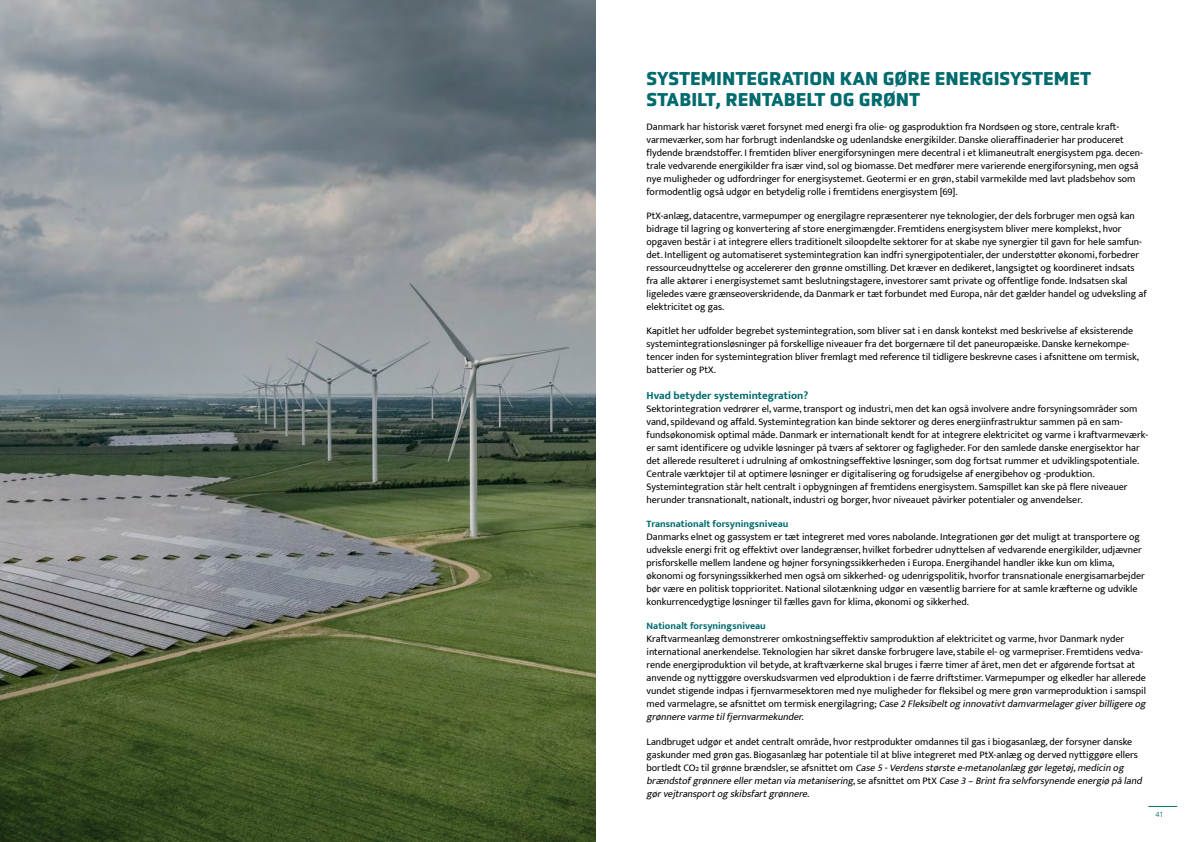
<style>
.page{position:relative;width:1191px;height:842px;background:#fff}
.page>*{position:absolute;margin:0;border:0;box-sizing:border-box;transform-origin:0 0}
.t1{font:700 19px/21px "Obvia";color:#006b6e}
.t2{font:700 11px "Mukta";color:#006b6e}
.t3{font:10px/13px "Mukta";color:#000}
.t4{font:700 10px "Mukta";color:#006b6e}
.t5{font:300 8px "Mukta";color:#006b6e}
.s1{font-style:italic}
</style>
<div class="page">
<svg style="left:1148px;top:806px;width:29px;height:1px"></svg>
<img style="left:0;top:0;width:595px;height:842px">
<h1 class="t1" style="left:646px;top:68px;width:446px">SYSTEMINTEGRATION KAN GØRE ENERGISYSTEMET<br>STABILT, RENTABELT OG GRØNT</h1>
<p class="t3" style="left:646px;top:120px;width:498px">Danmark har historisk været forsynet med energi fra olie- og gasproduktion fra Nordsøen og store, centrale kraft&shy;varmeværker, som har forbrugt indenlandske og udenlandske energikilder. Danske olieraffinaderier har produceret flydende brændstoffer. I fremtiden bliver energiforsyningen mere decentral i et klimaneutralt energisystem pga. decen&shy;trale vedvarende energikilder fra især vind, sol og biomasse. Det medfører mere varierende energiforsyning, men også nye muligheder og udfordringer for energisystemet. Geotermi er en grøn, stabil varmekilde med lavt pladsbehov som formodentlig også udgør en betydelig rolle i fremtidens energisystem [69].</p>
<p class="t3" style="left:646px;top:209px;width:501px">PtX-anlæg, datacentre, varmepumper og energilagre repræsenterer nye teknologier, der dels forbruger men også kan bidrage til lagring og konvertering af store energimængder. Fremtidens energisystem bliver mere komplekst, hvor opgaven består i at integrere ellers traditionelt siloopdelte sektorer for at skabe nye synergier til gavn for hele samfun&shy;det. Intelligent og automatiseret systemintegration kan indfri synergipotentialer, der understøtter økonomi, forbedrer ressourceudnyttelse og accelererer den grønne omstilling. Det kræver en dedikeret, langsigtet og koordineret indsats fra alle aktører i energisystemet samt beslutningstagere, investorer samt private og offentlige fonde. Indsatsen skal ligeledes være grænseoverskridende, da Danmark er tæt forbundet med Europa, når det gælder handel og udveksling af elektricitet og gas.</p>
<p class="t3" style="left:646px;top:324px;width:494px">Kapitlet her udfolder begrebet systemintegration, som bliver sat i en dansk kontekst med beskrivelse af eksisterende systemintegrationsløsninger på forskellige niveauer fra det borgernære til det paneuropæiske. Danske kernekompe&shy;tencer inden for systemintegration bliver fremlagt med reference til tidligere beskrevne cases i afsnittene om termisk, batterier og PtX.</p>
<p class="t2" style="left:646px;top:388px;width:163px">Hvad betyder systemintegration?</p>
<p class="t3" style="left:646px;top:402px;width:503px">Sektorintegration vedrører el, varme, transport og industri, men det kan også involvere andre forsyningsområder som vand, spildevand og affald. Systemintegration kan binde sektorer og deres energiinfrastruktur sammen på en sam&shy;fundsøkonomisk optimal måde. Danmark er internationalt kendt for at integrere elektricitet og varme i kraftvarmeværk&shy;er samt identificere og udvikle løsninger på tværs af sektorer og fagligheder. For den samlede danske energisektor har det allerede resulteret i udrulning af omkostningseffektive løsninger, som dog fortsat rummer et udviklingspotentiale.<br>Centrale værktøjer til at optimere løsninger er digitalisering og forudsigelse af energibehov og -produktion.<br>Systemintegration står helt centralt i opbygningen af fremtidens energisystem. Samspillet kan ske på flere niveauer herunder transnationalt, nationalt, industri og borger, hvor niveauet påvirker potentialer og anvendelser.</p>
<p class="t4" style="left:646px;top:518px;width:143px">Transnationalt forsyningsniveau</p>
<p class="t3" style="left:646px;top:530px;width:500px">Danmarks elnet og gassystem er tæt integreret med vores nabolande. Integrationen gør det muligt at transportere og udveksle energi frit og effektivt over landegrænser, hvilket forbedrer udnyttelsen af vedvarende energikilder, udjævner prisforskelle mellem landene og højner forsyningssikkerheden i Europa. Energihandel handler ikke kun om klima, økonomi og forsyningssikkerhed men også om sikkerhed- og udenrigspolitik, hvorfor transnationale energisamarbejder bør være en politisk topprioritet. National silotænkning udgør en væsentlig barriere for at samle kræfterne og udvikle konkurrencedygtige løsninger til fælles gavn for klima, økonomi og sikkerhed.</p>
<p class="t4" style="left:646px;top:620px;width:121px">Nationalt forsyningsniveau</p>
<p class="t3" style="left:646px;top:632px;width:503px">Kraftvarmeanlæg demonstrerer omkostningseffektiv samproduktion af elektricitet og varme, hvor Danmark nyder international anerkendelse. Teknologien har sikret danske forbrugere lave, stabile el- og varmepriser. Fremtidens vedva&shy;rende energiproduktion vil betyde, at kraftværkerne skal bruges i færre timer af året, men det er afgørende fortsat at anvende og nyttiggøre overskudsvarmen ved elproduktion i de færre driftstimer. Varmepumper og elkedler har allerede vundet stigende indpas i fjernvarmesektoren med nye muligheder for fleksibel og mere grøn varmeproduktion i samspil m e d va r m e l a g re , s e a fs n i tt e t o m t e r m i s k e n e rg i l a g r i n g ; <span class="s1">Case2Fleksibeltog innovativtdamvarmelagergiverbilligereog grønnerevarmetilfjernvarmekunder.</span></p>
<p class="t3" style="left:646px;top:735px;width:500px">Landbruget udgør et andet centralt område, hvor restprodukter omdannes til gas i biogasanlæg, der forsyner danske gaskunder med grøn gas. Biogasanlæg har potentiale til at blive integreret med PtX-anlæg og derved nyttiggøre ellers b o r t l e d t C O 2 t i l g rø n n e b ræ n d s l e r, s e a fs n i tt e t o m <span class="s1">Case5-Verdensstørstee-metanolanlæg gørlegetøj,medicinog brændstofgrønnereellermetanviametanisering</span>, s e a fs n i tt e t o m P tX <span class="s1">Case3–Brintfraselvforsynendeenergiø påland gørvejtransportog skibsfartgrønnere.</span></p>
<p class="t5" style="left:1155px;top:809px;width:9px">41</p>
</div>
